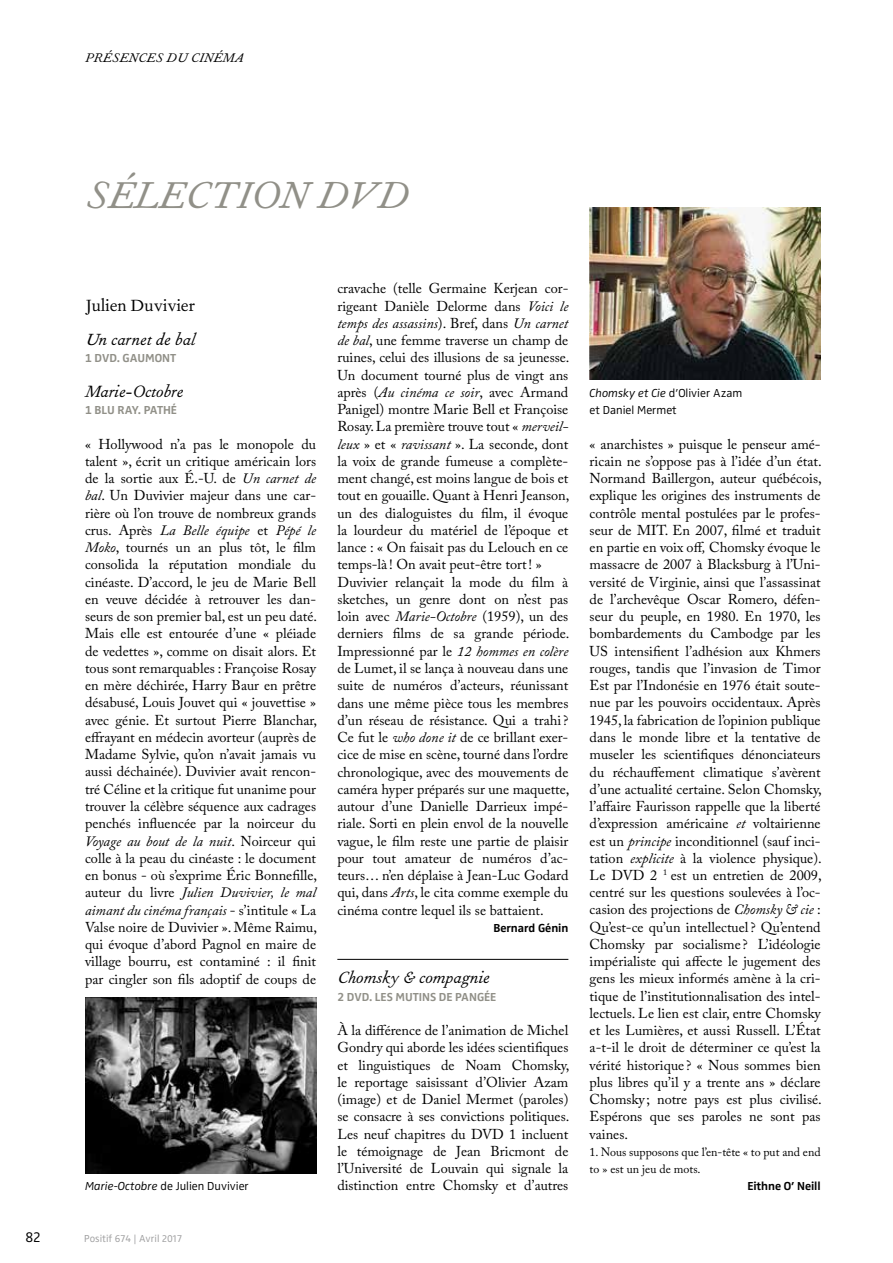
<style>
.page{position:relative;width:893px;height:1263px;background:#fff}
.page>*{position:absolute;margin:0;border:0;box-sizing:border-box;transform-origin:0 0}
.t1{font:italic 45px "Fournier";letter-spacing:-.01em;color:#919088}
.t2{font:italic 19.5px "Fournier";letter-spacing:-.005em;color:#000}
.t3{font:19.5px "Fournier";letter-spacing:-.005em;color:#000}
.t4{font:italic 15px "Fournier";color:#000}
.t5{font:15px "Zwo Alt LF w 3";color:#000}
.t6{font:14.25px/17.2px "Adobe Caslon Pro";color:#000;text-align:justify}
.t7{font:12px/17.2px "Zwo w 3";color:#000}
.t8{font:12px/17.2px "Adobe Caslon Pro";color:#000}
.t9{font:12px "Zwo w 6";letter-spacing:-.005em;color:#919088}
.t10{font:12px "Zwo w 6";letter-spacing:-.005em;color:#000}
.t11{font:10.5px "Zwo Alt LF w 3";color:#9c9c9d}
.s1{font-style:italic}
.s2{font-family:"Zwo w 3 Italic"}
</style>
<div class="page">
<hr style="left:337px;top:959px;width:231px;height:1px;background:#000">
<img style="left:85px;top:998px;width:231px;height:175px">
<img style="left:590px;top:207px;width:231px;height:173px">
<p class="t4" style="left:85px;top:50px;width:160px">PRÉSENCES DU CINÉMA</p>
<h1 class="t1" style="left:85px;top:171px;width:325px">SÉLECTION DVD</h1>
<h2 class="t3" style="left:85px;top:295px;width:112px">Julien Duvivier</h2>
<h2 class="t2" style="left:85px;top:329px;width:112px">Un carnet de bal</h2>
<p class="t9" style="left:85px;top:351px;width:93px">1 DVD. GAUMONT</p>
<h2 class="t2" style="left:85px;top:381px;width:100px">Marie-Octobre</h2>
<p class="t9" style="left:85px;top:403px;width:94px">1 BLU RAY. PATHÉ</p>
<p class="t6" style="left:85px;top:435px;width:234px">« Hollywood n’a pas le monopole du talent », écrit un critique américain lors de la sortie aux É.-U. de <span class="s1">Un carnet de bal</span>. Un Duvivier majeur dans une car&shy;rière où l’on trouve de nombreux grands crus. Après <span class="s1">La Belle équipe</span> et <span class="s1">Pépé le Moko</span>, tournés un an plus tôt, le film consolida la réputation mondiale du cinéaste. D’accord, le jeu de Marie Bell en veuve décidée à retrouver les dan&shy;seurs de son premier bal, est un peu daté.<br>Mais elle est entourée d’une « pléiade de vedettes », comme on disait alors. Et tous sont remarquables : Françoise Rosay en mère déchirée, Harry Baur en prêtre désabusé, Louis Jouvet qui « jouvettise » avec génie. Et surtout Pierre Blanchar, effrayant en médecin avorteur (auprès de Madame Sylvie, qu’on n’avait jamais vu aussi déchainée). Duvivier avait rencon&shy;tré Céline et la critique fut unanime pour trouver la célèbre séquence aux cadrages penchés influencée par la noirceur du <span class="s1">Voyage au bout de la nuit</span>. Noirceur qui colle à la peau du cinéaste : le document en bonus - où s’exprime Éric Bonnefille, auteur du livre <span class="s1">Julien Duvivier, le mal aimant du cinéma français</span> - s’intitule « La Valse noire de Duvivier ». Même Raimu, qui évoque d’abord Pagnol en maire de village bourru, est contaminé : il finit par cingler son fils adoptif de coups de</p>
<p class="t7" style="left:85px;top:1178px;width:165px"><span class="s2">Marie-Octobre</span> de Julien Duvivier</p>
<p class="t5" style="left:26px;top:1228px;width:17px">82</p>
<p class="t11" style="left:84px;top:1232px;width:99px">Positif 674 | Avril 2017</p>
<p class="t6" style="left:337px;top:280px;width:234px;text-align:left">cravache (telle Germaine Kerjean cor&shy;rigeant Danièle Delorme dans <span class="s1">Voici le temps des assassins</span>). Bref, dans <span class="s1">Un carnet de bal</span>, une femme traverse un champ de ruines, celui des illusions de sa jeunesse.<br>Un document tourné plus de vingt ans après (<span class="s1">Au cinéma ce soir</span>, avec Armand Panigel) montre Marie Bell et Françoise Rosay. La première trouve tout « <span class="s1">merveil&shy;leux</span> » et « <span class="s1">ravissant</span> ». La seconde, dont la voix de grande fumeuse a complète&shy;ment changé, est moins langue de bois et tout en gouaille. Quant à Henri Jeanson, un des dialoguistes du film, il évoque la lourdeur du matériel de l’époque et lance : « On faisait pas du Lelouch en ce temps-là ! On avait peut-être tort! » Duvivier relançait la mode du film à sketches, un genre dont on n’est pas loin avec <span class="s1">Marie-Octobre</span> (1959), un des derniers films de sa grande période.<br>Impressionné par le <span class="s1">12 hommes en colère </span>de Lumet, il se lança à nouveau dans une suite de numéros d’acteurs, réunissant dans une même pièce tous les membres d’un réseau de résistance. Qui a trahi?<br>Ce fut le <span class="s1">who done it</span> de ce brillant exer&shy;cice de mise en scène, tourné dans l’ordre chronologique, avec des mouvements de caméra hyper préparés sur une maquette, autour d’une Danielle Darrieux impé&shy;riale. Sorti en plein envol de la nouvelle vague, le film reste une partie de plaisir pour tout amateur de numéros d’ac&shy;teurs… n’en déplaise à Jean-Luc Godard qui, dans <span class="s1">Arts</span>, le cita comme exemple du cinéma contre lequel ils se battaient.</p>
<p class="t10" style="left:493px;top:920px;width:76px">Bernard Génin</p>
<h2 class="t2" style="left:337px;top:967px;width:154px">Chomsky &amp; compagnie</h2>
<p class="t9" style="left:337px;top:989px;width:161px">2 DVD. LES MUTINS DE PANGÉE</p>
<p class="t6" style="left:337px;top:1021px;width:234px">À la différence de l’animation de Michel Gondry qui aborde les idées scientifiques et linguistiques de Noam Chomsky, le reportage saisissant d’Olivier Azam (image) et de Daniel Mermet (paroles) se consacre à ses convictions politiques.<br>Les neuf chapitres du DVD 1 incluent le témoignage de Jean Bricmont de l’Université de Louvain qui signale la distinction entre Chomsky et d’autres</p>
<p class="t7" style="left:590px;top:384px;width:154px"><span class="s2">Chomsky et Cie</span> d’Olivier Azam et Daniel Mermet</p>
<p class="t6" style="left:590px;top:435px;width:234px">« anarchistes » puisque le penseur amé&shy;ricain ne s’oppose pas à l’idée d’un état.<br>Normand Baillergon, auteur québécois, explique les origines des instruments de contrôle mental postulées par le profes&shy;seur de MIT. En 2007, filmé et traduit en partie en voix off<span class="s1">,</span> Chomsky évoque le massacre de 2007 à Blacksburg à l’Uni&shy;versité de Virginie, ainsi que l’assassinat de l’archevêque Oscar Romero, défen&shy;seur du peuple, en 1980. En 1970, les bombardements du Cambodge par les US intensifient l’adhésion aux Khmers rouges, tandis que l’invasion de Timor Est par l’Indonésie en 1976 était soute&shy;nue par les pouvoirs occidentaux. Après 1945, la fabrication de l’opinion publique dans le monde libre et la tentative de museler les scientifiques dénonciateurs du réchauffement climatique s’avèrent d’une actualité certaine. Selon Chomsky, l’affaire Faurisson rappelle que la liberté d’expression américaine <span class="s1">et</span> voltairienne est un <span class="s1">principe</span> inconditionnel (sauf inci&shy;tation <span class="s1">explicite</span> à la violence physique).<br>Le DVD 2 <sup>1</sup> est un entretien de 2009, centré sur les questions soulevées à l’oc&shy;casion des projections de <span class="s1">Chomsky &amp; cie</span> :<br>Qu’est-ce qu’un intellectuel? Qu’entend Chomsky par socialisme ? L’idéologie impérialiste qui affecte le jugement des gens les mieux informés amène à la cri&shy;tique de l’institutionnalisation des intel&shy;lectuels. Le lien est clair, entre Chomsky et les Lumières, et aussi Russell. L’État a-t-il le droit de déterminer ce qu’est la vérité historique ? « Nous sommes bien plus libres qu’il y a trente ans » déclare Chomsky ; notre pays est plus civilisé.<br>Espérons que ses paroles ne sont pas vaines.</p>
<p class="t8" style="left:590px;top:1143px;width:233px">1. Nous supposons que l’en-tête « to put and end to » est un jeu de mots.</p>
<p class="t10" style="left:747px;top:1179px;width:75px">Eithne O’ Neill</p>
</div>
